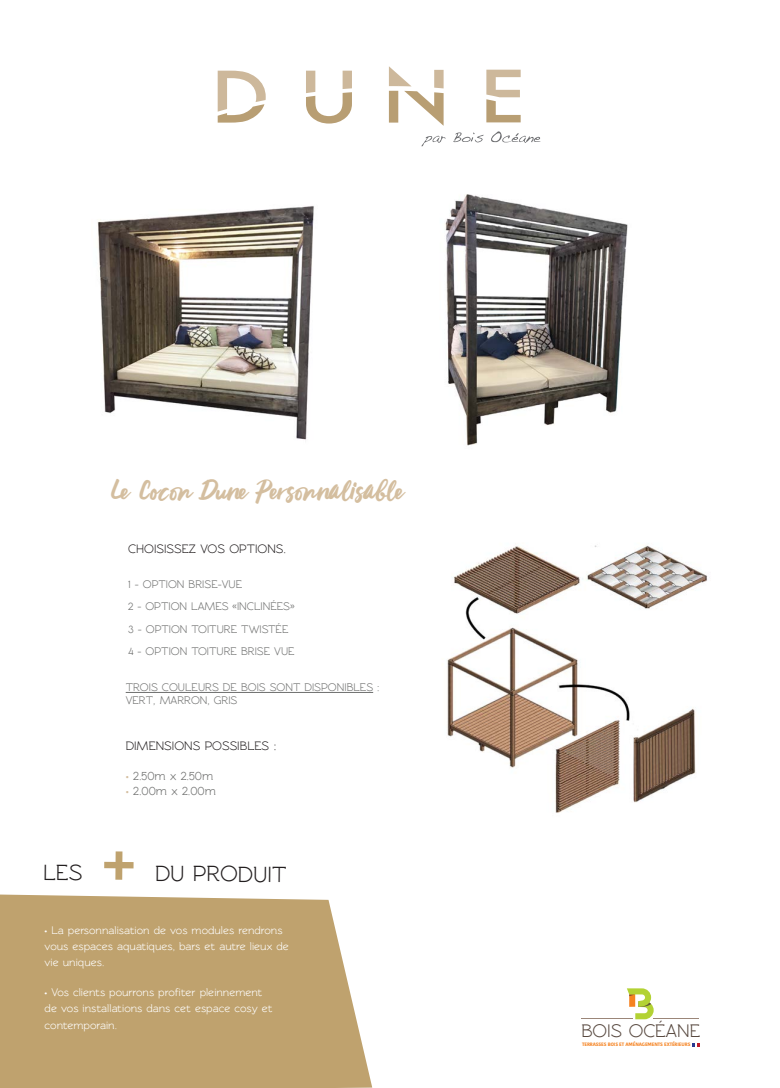
<style>
.page{position:relative;width:780px;height:1088px;background:#fff}
.page>*{position:absolute;margin:0;border:0;box-sizing:border-box;transform-origin:0 0}
.t1{font:52.5px "Blackoak Std";color:#bfa26e}
.t2{font:28.75px "Artelis Free";color:#d4be9f}
.t3{font:600 22.5px "Rawengulk";color:#231f20}
.t4{font:600 18.62px "Rawengulk";color:#594a41}
.t5{font:600 12.5px "Rawengulk";color:#231f20}
.t6{font:600 12.5px "Rawengulk";color:#6e6f6e}
.t7{font:600 11.25px/16.2px "Rawengulk";color:#fff}
.t8{font:600 11.25px "Rawengulk";color:#6e6f6e}
.t9{font:700 4.88px "Kohinoor Bangla";letter-spacing:-.025em;color:#f58220}
.s1{color:#d4be9f}
</style>
<div class="page">
<hr style="left:581px;top:1018px;width:51px;height:1px;background:#9b8679">
<hr style="left:653px;top:1018px;width:46px;height:1px;background:#9b8679">
<svg style="left:692px;top:1043px;width:8px;height:4px"></svg>
<svg style="left:627px;top:988px;width:26px;height:31px"></svg>
<svg style="left:218px;top:71px;width:48px;height:52px"></svg>
<svg style="left:306px;top:71px;width:46px;height:53px"></svg>
<svg style="left:389px;top:66px;width:54px;height:59px"></svg>
<svg style="left:486px;top:70px;width:34px;height:52px"></svg>
<svg style="left:421px;top:136px;width:25px;height:10px"></svg>
<svg style="left:453px;top:132px;width:30px;height:10px"></svg>
<svg style="left:491px;top:131px;width:49px;height:12px"></svg>
<img style="left:447px;top:545px;width:261px;height:268px">
<hr style="left:126px;top:692px;width:247px;height:1px;background:#6e6f6e">
<div style="left:407px;top:753px;width:88px;height:57px;background:#fff"></div>
<img style="left:97px;top:206px;width:217px;height:234px">
<img style="left:445px;top:194px;width:183px;height:252px">
<svg style="left:0;top:894px;width:372px;height:194px;background:#c3a877"></svg>
<p class="t2" style="left:111px;top:472px;width:294px">Le Cocon Dune Personnalisable</p>
<p class="t5" style="left:128px;top:542px;width:159px">CHOISISSEZ VOS OPTIONS.</p>
<p class="t8" style="left:128px;top:578px;width:116px">1 - OPTION BRISE-VUE</p>
<p class="t8" style="left:128px;top:600px;width:168px">2 - OPTION LAMES «INCLINÉES»</p>
<p class="t8" style="left:128px;top:623px;width:162px">3 - OPTION TOITURE TWISTÉE</p>
<p class="t8" style="left:128px;top:645px;width:168px">4 - OPTION TOITURE BRISE VUE</p>
<p class="t8" style="left:126px;top:681px;width:255px">TROIS COULEURS DE BOIS SONT DISPONIBLES :</p>
<p class="t8" style="left:126px;top:694px;width:113px">VERT, MARRON, GRIS</p>
<p class="t5" style="left:126px;top:738px;width:152px">DIMENSIONS POSSIBLES :</p>
<p class="t6" style="left:126px;top:768px;width:89px"><span class="s1">•</span> 2.50m x 2.50m</p>
<p class="t6" style="left:126px;top:783px;width:92px"><span class="s1">•</span> 2.00m x 2.00m</p>
<p class="t1" style="left:101px;top:826px;width:37px">+</p>
<p class="t3" style="left:155px;top:860px;width:133px;rotate:1deg">DU PRODUIT</p>
<p class="t7" style="left:45px;top:922px;width:239px">• La personnalisation de vos modules rendrons</p>
<p class="t7" style="left:45px;top:938px;width:246px">vous espaces aquatiques, bars et autre lieux de vie uniques.</p>
<p class="t7" style="left:45px;top:984px;width:229px">• Vos clients pourrons profiter pleinnement de vos installations dans cet espace cosy et contemporain.</p>
<p class="t4" style="left:581px;top:1020px;width:121px">BOIS OCÉANE</p>
<p class="t9" style="left:582px;top:1040px;width:110px">TERRASSES BOIS ET AMÉNAGEMENTS EXTÉRIEURS</p>
</div>
